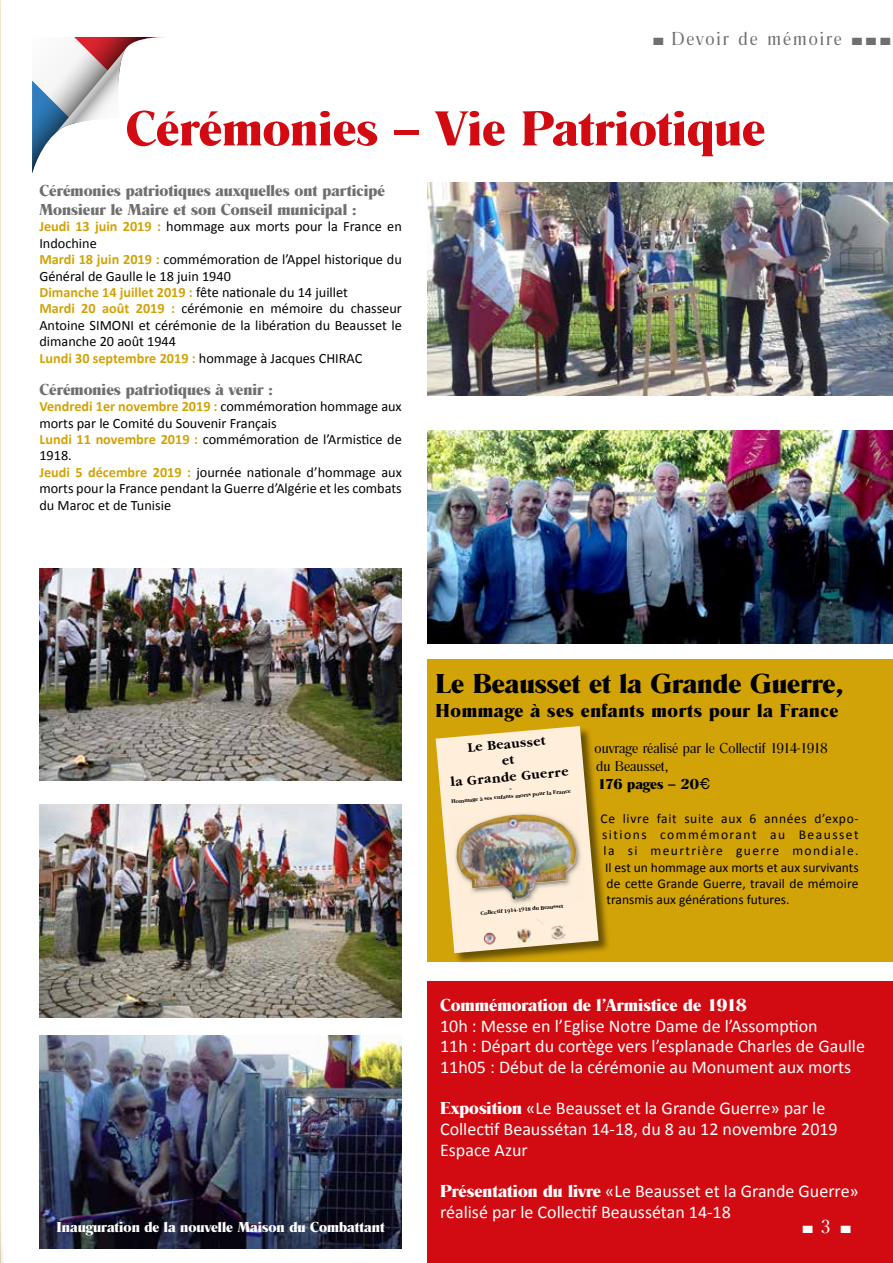
<style>
.page{position:relative;width:893px;height:1263px;background:#fff}
.page>*{position:absolute;margin:0;border:0;box-sizing:border-box;transform-origin:0 0}
.t1{font:700 51px "Romana T";color:#d20a11}
.t2{font:700 28.5px "Romana T";color:#000}
.t3{font:700 19.5px "Romana T";letter-spacing:.03em;color:#000}
.t4{font:19.5px "Romana T";letter-spacing:.1em;color:#706f6f}
.t5{font:19.5px "Romana T";color:#fff}
.t6{font:18px/20.7px "Calibri";color:#fff}
.t7{font:700 18px "Romana T";color:#fff}
.t8{font:700 16.5px/19.5px "Romana T";color:#706f6f}
.t9{font:15px/18px "Romana T";color:#000}
.t10{font:700 15px "Romana T";color:#fff}
.t11{font:14.25px/16.4px "Calibri";color:#010202}
.t12{font:700 13.65px/16.4px "Garamond";color:#000;text-align:center}
.t13{font:13.5px "Calibri";letter-spacing:.015em;color:#000}
.t14{font:13.5px "Calibri";letter-spacing:.05em;color:#000}
.t15{font:13.5px "Calibri";letter-spacing:.105em;color:#000}
.t16{font:13.5px "Calibri";letter-spacing:.11em;color:#000}
.t17{font:700 5.7px "Garamond";color:#000}
.s1{font-weight:700;color:#d2a307}
.s2{font-weight:700}
.s3{font-family:"Helvetica"}
.s4{font-family:"Romana T";font-weight:700}
</style>
<div class="page">
<div style="left:427px;top:659px;width:466px;height:302px;background:#d2a307"></div>
<div style="left:427px;top:982px;width:466px;height:281px;background:#d20a11"></div>
<svg style="left:32px;top:37px;width:132px;height:136px"></svg>
<img style="left:39px;top:568px;width:363px;height:213px">
<img style="left:39px;top:805px;width:363px;height:212px">
<img style="left:39px;top:1035px;width:363px;height:213px">
<img style="left:427px;top:183px;width:466px;height:212px">
<img style="left:427px;top:430px;width:466px;height:213px">
<div style="left:436px;top:726px;width:174px;height:239px;background:#000;opacity:.5"></div>
<img style="left:436px;top:726px;width:163px;height:227px">
<h3 class="t4" style="left:653px;top:28px;width:239px">■ Devoir de mémoire ■ ■ ■</h3>
<h1 class="t1" style="left:126px;top:100px;width:641px">Cérémonies – Vie Patriotique</h1>
<p class="t8" style="left:39px;top:180px;width:347px">Cérémonies patriotiques auxquelles ont participé<br>Monsieur le Maire et son Conseil municipal :</p>
<p class="t11" style="left:39px;top:218px;width:364px"><span class="s1">Jeudi 13 juin 2019 :</span> hommage aux morts pour la France en Indochine<br><span class="s1">Mardi 18 juin 2019 :</span> commémoration de l’Appel historique du Général de Gaulle le 18 juin 1940<br><span class="s1">Dimanche 14 juillet 2019 :</span> fête nationale du 14 juillet<br><span class="s1">Mardi 20 août 2019 :</span> cérémonie en mémoire du chasseur Antoine SIMONI et cérémonie de la libération du Beausset le dimanche 20 août 1944<br><span class="s1">Lundi 30 septembre 2019 :</span> hommage à Jacques CHIRAC</p>
<p class="t8" style="left:39px;top:380px;width:235px">Cérémonies patriotiques à venir :</p>
<p class="t11" style="left:39px;top:398px;width:364px"><span class="s1">Vendredi 1er novembre 2019 :</span> commémoration hommage aux morts par le Comité du Souvenir Français<br><span class="s1">Lundi 11 novembre 2019 :</span> commémoration de l’Armistice de 1918.<br><span class="s1">Jeudi 5 décembre 2019 :</span> journée nationale d’hommage aux morts pour la France pendant la Guerre d’Algérie et les combats du Maroc et de Tunisie</p>
<p class="t10" style="left:57px;top:1219px;width:330px">Inauguration de la nouvelle Maison du Combattant</p>
<h2 class="t2" style="left:436px;top:668px;width:410px">Le Beausset et la Grande Guerre,</h2>
<h3 class="t3" style="left:436px;top:699px;width:404px">Hommage à ses enfants morts pour la France</h3>
<p class="t9" style="left:595px;top:739px;width:235px">ouvrage réalisé par le Collectif 1914-1918 du Beausset,<br><span class="s2">176 pages – 20</span><span class="s3">€</span></p>
<p class="t14" style="left:601px;top:810px;width:259px">Ce livre fait suite aux 6 années d’expo-</p>
<p class="t16" style="left:602px;top:826px;width:258px">sitions commémorant au Beausset</p>
<p class="t15" style="left:604px;top:842px;width:256px">la si meurtrière guerre mondiale.</p>
<p class="t13" style="left:605px;top:859px;width:255px">Il est un hommage aux morts et aux survivants</p>
<p class="t13" style="left:607px;top:875px;width:253px">de cette Grande Guerre, travail de mémoire</p>
<p class="t13" style="left:607px;top:891px;width:184px">transmis aux générations futures.</p>
<p class="t12" style="left:447px;top:741px;width:120px;rotate:-5deg">Le Beausset<br>et<br>la Grande Guerre</p>
<p class="t17" style="left:451px;top:798px;width:122px;rotate:-5deg">Hommage à ses enfants morts pour la France</p>
<p class="t17" style="left:480px;top:910px;width:85px;rotate:-5deg">Collectif 1914-1918 du Beausset</p>
<p class="t7" style="left:440px;top:995px;width:308px">Commémoration de l’Armistice de 1918</p>
<p class="t6" style="left:440px;top:1014px;width:426px">10h : Messe en l’Eglise Notre Dame de l’Assomption<br>11h : Départ du cortège vers l’esplanade Charles de Gaulle<br>11h05 : Début de la cérémonie au Monument aux morts</p>
<p class="t6" style="left:440px;top:1097px;width:399px"><span class="s4">Exposition</span> «Le Beausset et la Grande Guerre» par le<br>Collectif Beaussétan 14-18, du 8 au 12 novembre 2019<br>Espace Azur</p>
<p class="t6" style="left:440px;top:1180px;width:420px"><span class="s4">Présentation du livre</span> «Le Beausset et la Grande Guerre» réalisé par le Collectif Beaussétan 14-18</p>
<h3 class="t5" style="left:802px;top:1216px;width:50px">■ 3 ■</h3>
</div>
